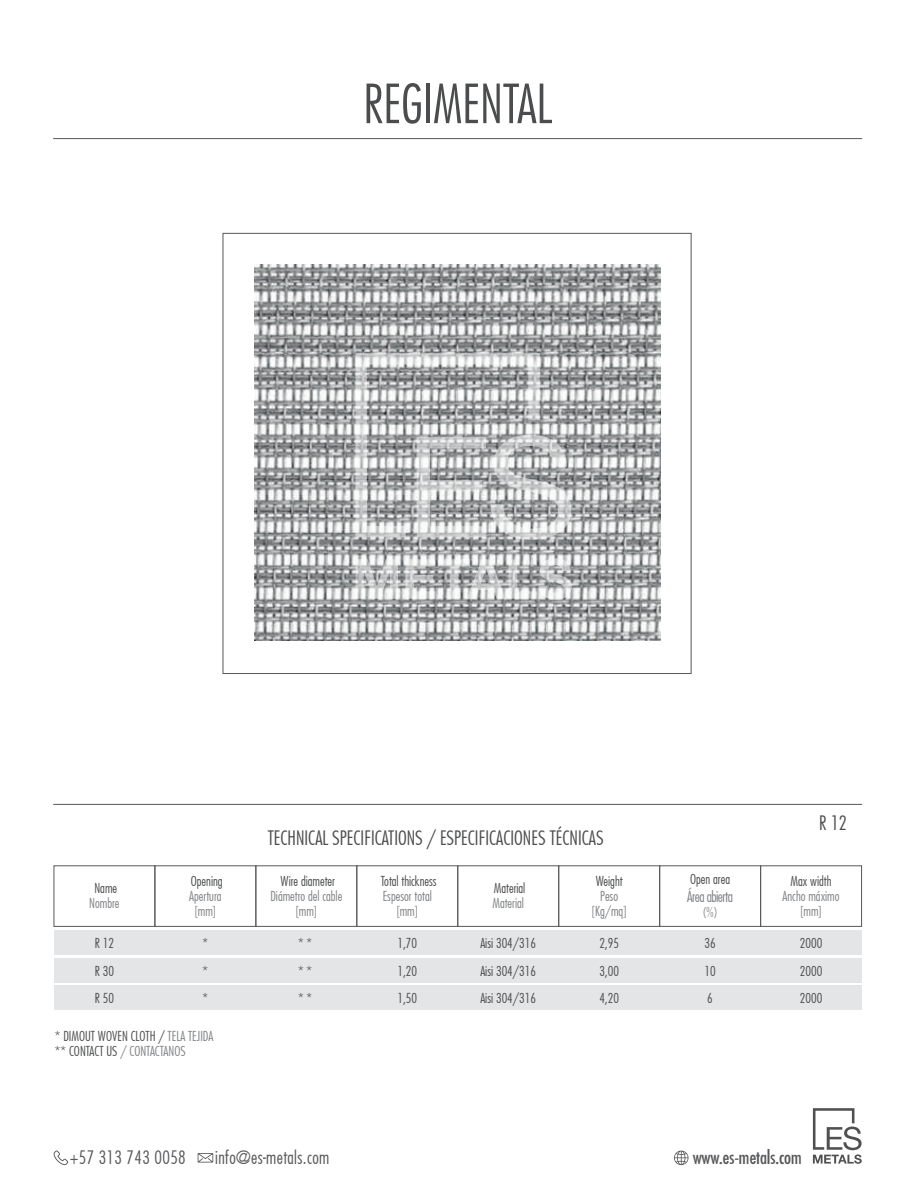
<style>
.page{position:relative;width:915px;height:1191px;background:#fff}
.page>*{position:absolute;margin:0;border:0;box-sizing:border-box;transform-origin:0 0}
.t1{font:300 condensed 52.5px "Futura";color:#4b4c4d}
.t2{font:300 condensed 19.5px "Futura";color:#4b4c4d}
.t3{font:300 condensed 18.15px "Futura";letter-spacing:.02em;color:#57585a}
.t4{font:condensed 18.15px "Futura";color:#57585a}
.t5{font:300 condensed 15px "Futura";letter-spacing:-.035em;color:#808285}
.t6{font:300 condensed 13.5px/15px "Futura";color:#4b4c4d}
.t7{font:300 condensed 13.5px/15px "Futura";color:#808285;text-align:center}
.s1{color:#808285}
</style>
<div class="page">
<img style="left:254px;top:265px;width:406px;height:375px">
<hr style="left:53px;top:138px;width:808px;height:1px;background:#57585a">
<hr style="left:53px;top:804px;width:808px;height:1px;background:#57585a">
<svg style="left:355px;top:353px;width:216px;height:187px;background:#b8baba"></svg>
<svg style="left:355px;top:559px;width:43px;height:40px"></svg>
<svg style="left:405px;top:558px;width:166px;height:41px"></svg>
<svg style="left:674px;top:1150px;width:14px;height:15px"></svg>
<svg style="left:812px;top:1108px;width:49px;height:55px"></svg>
<svg style="left:54px;top:1150px;width:14px;height:15px"></svg>
<svg style="left:197px;top:1153px;width:16px;height:9px"></svg>
<div style="left:54px;top:865px;width:101px;height:61px;border:1px solid #57585a"></div>
<div style="left:154px;top:865px;width:102px;height:61px;border:1px solid #57585a"></div>
<div style="left:255px;top:865px;width:102px;height:61px;border:1px solid #57585a"></div>
<div style="left:356px;top:865px;width:102px;height:61px;border:1px solid #57585a"></div>
<div style="left:457px;top:865px;width:102px;height:61px;border:1px solid #57585a"></div>
<div style="left:558px;top:865px;width:101px;height:61px;border:1px solid #57585a"></div>
<div style="left:659px;top:865px;width:101px;height:61px;border:1px solid #57585a"></div>
<div style="left:760px;top:865px;width:101px;height:61px;border:1px solid #57585a"></div>
<div style="left:54px;top:930px;width:807px;height:24px;background:#e4e5e7"></div>
<div style="left:54px;top:958px;width:807px;height:24px;background:#e4e5e7"></div>
<div style="left:54px;top:985px;width:807px;height:25px;background:#e4e5e7"></div>
<h1 class="t1" style="left:363px;top:73px;width:190px">REGIMENTAL</h1>
<p class="t6" style="left:94px;top:880px;width:24px">Name</p>
<p class="t7" style="left:89px;top:895px;width:32px">Nombre</p>
<p class="t6" style="left:191px;top:873px;width:33px">Opening</p>
<p class="t7" style="left:189px;top:888px;width:34px">Apertura [mm]</p>
<h2 class="t2" style="left:267px;top:826px;width:337px">TECHNICAL SPECIFICATIONS / ESPECIFICACIONES TÉCNICAS</h2>
<p class="t6" style="left:280px;top:873px;width:56px">Wire diameter</p>
<p class="t7" style="left:270px;top:888px;width:73px">Diámetro del cable [mm]</p>
<p class="t6" style="left:380px;top:873px;width:57px">Total thickness</p>
<p class="t7" style="left:382px;top:888px;width:51px">Espesor total [mm]</p>
<p class="t6" style="left:493px;top:880px;width:33px">Material</p>
<p class="t7" style="left:492px;top:895px;width:33px">Material</p>
<p class="t6" style="left:595px;top:873px;width:28px">Weight</p>
<p class="t7" style="left:590px;top:888px;width:38px">Peso [Kg/mq]</p>
<p class="t6" style="left:690px;top:871px;width:41px">Open area</p>
<p class="t5" style="left:687px;top:887px;width:47px">Área abierta</p>
<p class="t7" style="left:702px;top:904px;width:17px">(%)</p>
<h2 class="t2" style="left:819px;top:811px;width:29px">R 12</h2>
<p class="t6" style="left:790px;top:873px;width:42px">Max width</p>
<p class="t7" style="left:782px;top:888px;width:59px">Ancho máximo [mm]</p>
<p class="t6" style="left:95px;top:935px;width:21px">R 12</p>
<p class="t6" style="left:202px;top:935px;width:7px">*</p>
<p class="t6" style="left:298px;top:935px;width:16px">* *</p>
<p class="t6" style="left:397px;top:935px;width:21px">1,70</p>
<p class="t6" style="left:480px;top:935px;width:57px">Aisi 304/316</p>
<p class="t6" style="left:599px;top:935px;width:21px">2,95</p>
<p class="t6" style="left:704px;top:935px;width:13px">36</p>
<p class="t6" style="left:799px;top:935px;width:24px">2000</p>
<p class="t6" style="left:95px;top:963px;width:21px">R 30</p>
<p class="t6" style="left:202px;top:963px;width:7px">*</p>
<p class="t6" style="left:298px;top:963px;width:16px">* *</p>
<p class="t6" style="left:397px;top:963px;width:21px">1,20</p>
<p class="t6" style="left:480px;top:963px;width:57px">Aisi 304/316</p>
<p class="t6" style="left:599px;top:963px;width:21px">3,00</p>
<p class="t6" style="left:704px;top:963px;width:13px">10</p>
<p class="t6" style="left:799px;top:963px;width:24px">2000</p>
<p class="t6" style="left:95px;top:991px;width:21px">R 50</p>
<p class="t6" style="left:202px;top:991px;width:7px">*</p>
<p class="t6" style="left:298px;top:991px;width:16px">* *</p>
<p class="t6" style="left:397px;top:991px;width:21px">1,50</p>
<p class="t6" style="left:480px;top:991px;width:57px">Aisi 304/316</p>
<p class="t6" style="left:599px;top:991px;width:21px">4,20</p>
<p class="t6" style="left:707px;top:991px;width:7px">6</p>
<p class="t6" style="left:799px;top:991px;width:24px">2000</p>
<p class="t6" style="left:55px;top:1028px;width:160px">* DIMOUT WOVEN CLOTH / <span class="s1">TELA TEJIDA </span>** CONTACT US <span class="s1">/ CONTACTANOS</span></p>
<h3 class="t3" style="left:70px;top:1146px;width:117px">+57 313 743 0058</h3>
<h3 class="t3" style="left:215px;top:1146px;width:116px">info@es-metals.com</h3>
<h3 class="t4" style="left:692px;top:1145px;width:110px">www.es-metals.com</h3>
</div>
